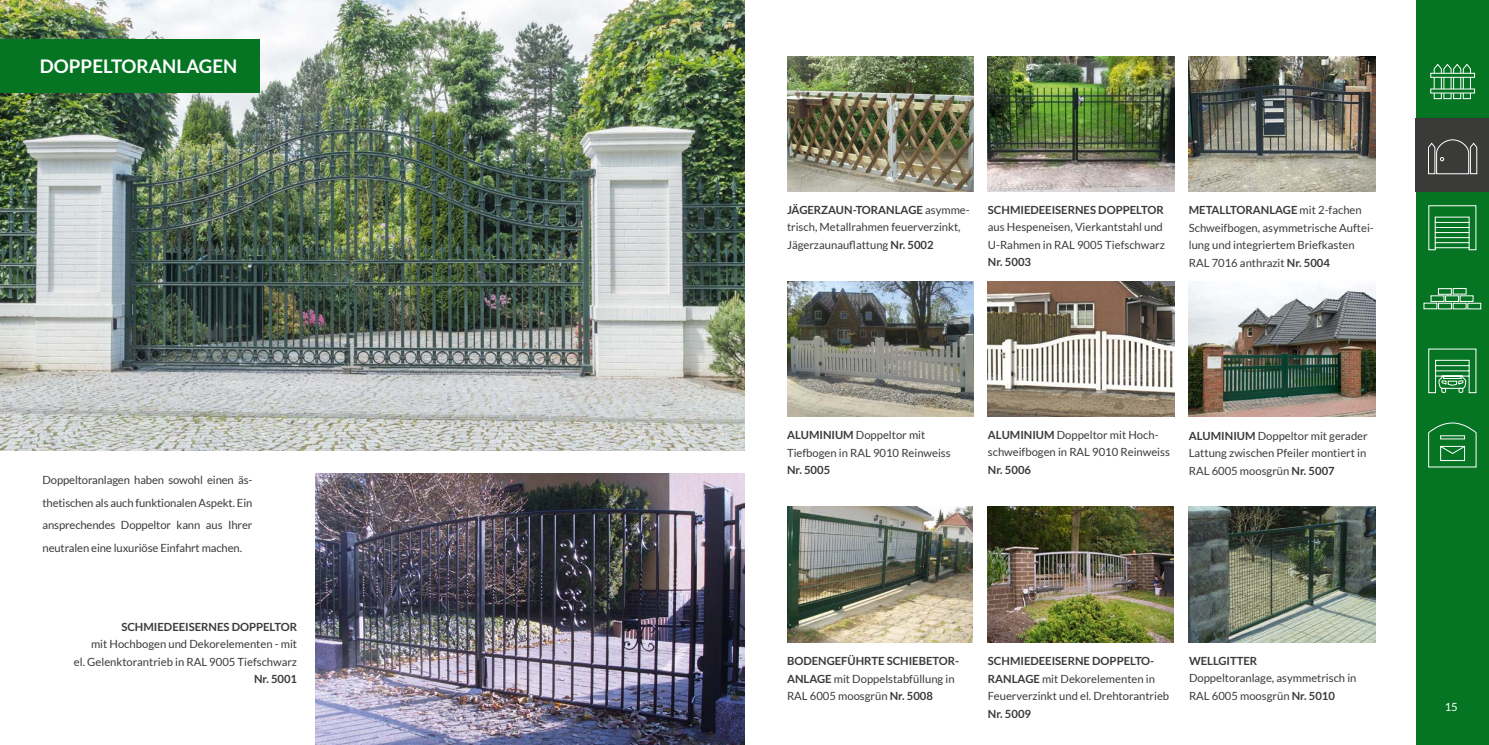
<style>
.page{position:relative;width:1489px;height:745px;background:#fff}
.page>*{position:absolute;margin:0;border:0;box-sizing:border-box;transform-origin:0 0}
.t1{font:700 18.75px "Lato";color:#fff}
.t2{font:11.25px/17.5px "Lato";color:#3a3a39}
.t3{font:700 11.25px/17.5px "Lato";color:#3a3a39}
.t4{font:11.25px "Lato";color:#fff}
.s1{font-weight:700}
.s2{font-weight:400}
</style>
<div class="page">
<img style="left:0;top:0;width:744px;height:450px">
<div style="left:0;top:39px;width:260px;height:53px;background:#057523"></div>
<img style="left:315px;top:473px;width:429px;height:271px">
<img style="left:987px;top:506px;width:186px;height:135px">
<img style="left:987px;top:56px;width:187px;height:135px">
<img style="left:1188px;top:56px;width:187px;height:135px">
<img style="left:787px;top:56px;width:186px;height:135px">
<img style="left:987px;top:281px;width:187px;height:135px">
<img style="left:1188px;top:281px;width:187px;height:135px">
<img style="left:1188px;top:506px;width:187px;height:135px">
<img style="left:787px;top:281px;width:186px;height:135px">
<img style="left:787px;top:506px;width:185px;height:135px">
<div style="left:1415px;top:0;width:73px;height:744px;background:#057523"></div>
<div style="left:1415px;top:118px;width:73px;height:73px;background:#3a3a39"></div>
<svg style="left:1432px;top:63px;width:39px;height:36px"></svg>
<svg style="left:1430px;top:73px;width:44px;height:5px"></svg>
<svg style="left:1430px;top:88px;width:44px;height:5px"></svg>
<svg style="left:1428px;top:139px;width:49px;height:35px"></svg>
<svg style="left:1428px;top:205px;width:48px;height:45px"></svg>
<svg style="left:1423px;top:288px;width:58px;height:21px"></svg>
<svg style="left:1428px;top:348px;width:48px;height:45px"></svg>
<svg style="left:1428px;top:422px;width:48px;height:45px"></svg>
<h1 class="t1" style="left:40px;top:55px;width:199px">DOPPELTORANLAGEN</h1>
<p class="t2" style="left:43px;top:468px;width:211px;line-height:22.5px;text-align:justify">Doppeltoranlagen haben sowohl einen äs&shy;thetischen als auch funktionalen Aspekt. Ein ansprechendes Doppeltor kann aus Ihrer neutralen eine luxuriöse Einfahrt machen.</p>
<p class="t3" style="left:121px;top:617px;width:177px">SCHMIEDEEISERNES DOPPELTOR</p>
<p class="t2" style="left:74px;top:635px;width:225px;text-align:right">mit Hochbogen und Dekorelementen - mit<br>el. Gelenktorantrieb in RAL 9005 Tiefschwarz</p>
<p class="t3" style="left:254px;top:670px;width:45px">Nr. 5001</p>
<p class="t2" style="left:787px;top:201px;width:184px"><span class="s1">JÄGERZAUN-TORANLAGE</span> asymme&shy;trisch, Metallrahmen feuerverzinkt,<br>Jägerzaunauflattung <span class="s1">Nr. 5002</span></p>
<p class="t3" style="left:987px;top:201px;width:177px">SCHMIEDEEISERNES DOPPELTOR</p>
<p class="t2" style="left:987px;top:218px;width:178px">aus Hespeneisen, Vierkantstahl und<br>U-Rahmen in RAL 9005 Tiefschwarz</p>
<p class="t3" style="left:987px;top:253px;width:45px">Nr. 5003</p>
<p class="t2" style="left:1188px;top:201px;width:186px"><span class="s1">METALLTORANLAGE</span> mit 2-fachen Schweifbogen, asymmetrische Auftei&shy;lung und integriertem Briefkasten RAL 7016 anthrazit <span class="s1">Nr. 5004</span></p>
<p class="t2" style="left:787px;top:426px;width:165px"><span class="s1">ALUMINIUM</span> Doppeltor mit<br>Tiefbogen in RAL 9010 Reinweiss</p>
<p class="t3" style="left:787px;top:460px;width:45px">Nr. 5005</p>
<p class="t2" style="left:987px;top:426px;width:183px"><span class="s1">ALUMINIUM</span> Doppeltor mit Hoch&shy;schweifbogen in RAL 9010 Reinweiss</p>
<p class="t3" style="left:987px;top:460px;width:45px">Nr. 5006</p>
<p class="t2" style="left:1188px;top:426px;width:180px"><span class="s1">ALUMINIUM</span> Doppeltor mit gerader<br>Lattung zwischen Pfeiler montiert in<br>RAL 6005 moosgrün <span class="s1">Nr. 5007</span></p>
<p class="t3" style="left:787px;top:651px;width:174px">BODENGEFÜHRTE SCHIEBETOR-<br>ANLAGE <span class="s2">mit Doppelstabfüllung in<br>RAL 6005 moosgrün</span> Nr. 5008</p>
<p class="t2" style="left:987px;top:651px;width:183px"><span class="s1">SCHMIEDEEISERNE DOPPELTO-<br>RANLAGE</span> mit Dekorelementen in<br>Feuerverzinkt und el. Drehtorantrieb</p>
<p class="t3" style="left:987px;top:704px;width:45px">Nr. 5009</p>
<p class="t3" style="left:1188px;top:651px;width:70px">WELLGITTER</p>
<p class="t2" style="left:1188px;top:668px;width:169px">Doppeltoranlage, asymmetrisch in<br>RAL 6005 moosgrün <span class="s1">Nr. 5010</span></p>
<p class="t4" style="left:1444px;top:700px;width:15px">15</p>
</div>
